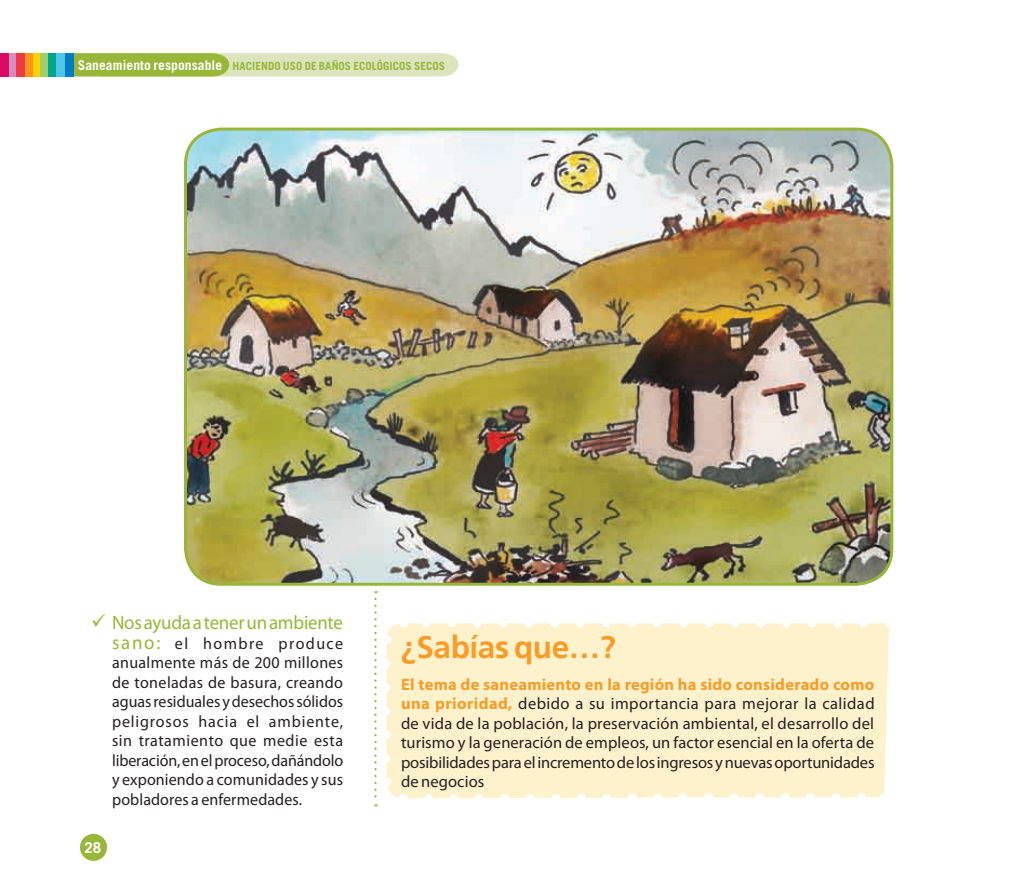
<style>
.page{position:relative;width:1021px;height:893px;background:#fff}
.page>*{position:absolute;margin:0;border:0;box-sizing:border-box;transform-origin:0 0}
.t1{font:700 31.5px "Frutiger LT";letter-spacing:-.01em;color:#f89c27}
.t2{font:19.5px "Myriad Pro";letter-spacing:-.015em;color:#98b638}
.t3{font:16.5px/19.5px "Myriad Pro";letter-spacing:.005em;color:#231f20;text-align:justify}
.t4{font:700 15px "Trade Gothic";color:#fff}
.t5{font:700 11.25px "Trade Gothic";letter-spacing:.01em;color:#98b638}
.s1{font-size:13.5px;color:#fff}
.s2{font-size:19.5px;color:#98b638}
.s3{font-weight:700;color:#f89c27}
</style>
<div class="page">
<div style="left:80px;top:834px;width:27px;height:27px;background:#98b638;border-radius:50%"></div>
<svg style="left:73px;top:53px;width:385px;height:24px;background:#c1d28b"></svg>
<div style="left:32px;top:53px;width:9px;height:24px;background:#fed105"></div>
<div style="left:24px;top:53px;width:9px;height:24px;background:#f7951d"></div>
<div style="left:8px;top:53px;width:8px;height:24px;background:#d38cbd"></div>
<div style="left:0;top:53px;width:8px;height:24px;background:#db0a62"></div>
<div style="left:16px;top:53px;width:8px;height:24px;background:#ee3a41"></div>
<div style="left:41px;top:53px;width:8px;height:24px;background:#9fce66"></div>
<div style="left:49px;top:53px;width:8px;height:24px;background:#00a78f"></div>
<div style="left:57px;top:53px;width:8px;height:24px;background:#4dc7e9"></div>
<div style="left:65px;top:53px;width:8px;height:24px;background:#007cc2"></div>
<img style="left:185px;top:129px;width:706px;height:455px">
<div style="left:184px;top:128px;width:709px;height:458px;border:3px solid #98b638;border-radius:36px"></div>
<svg style="left:374px;top:599px;width:515px;height:208px"></svg>
<p class="t5" style="left:78px;top:59px;width:367px"><span class="s1">SANEAMIENTO RESPONSABLE</span> HACIENDO USO DE BAÑOS ECOLÓGICOS SECOS</p>
<p class="t2" style="left:112px;top:611px;width:232px">Nos ayuda a tener un ambiente</p>
<p class="t3" style="left:112px;top:633px;width:233px"><span class="s2">sano:</span> el hombre produce anualmente más de 200 millones de toneladas de basura, creando aguas residuales y desechos sólidos peligrosos hacia el ambiente, sin tratamiento que medie esta liberación, en el proceso, dañándolo y exponiendo a comunidades y sus pobladores a enfermedades.</p>
<h1 class="t1" style="left:401px;top:628px;width:216px">¿Sabías que…?</h1>
<p class="t3" style="left:401px;top:674px;width:475px"><span class="s3">El tema de saneamiento en la región ha sido considerado como una prioridad,</span> debido a su importancia para mejorar la calidad de vida de la población, la preservación ambiental, el desarrollo del turismo y la generación de empleos, un factor esencial en la oferta de posibilidades para el incremento de los ingresos y nuevas oportunidades de negocios</p>
<p class="t4" style="left:84px;top:838px;width:18px">28</p>
</div>
